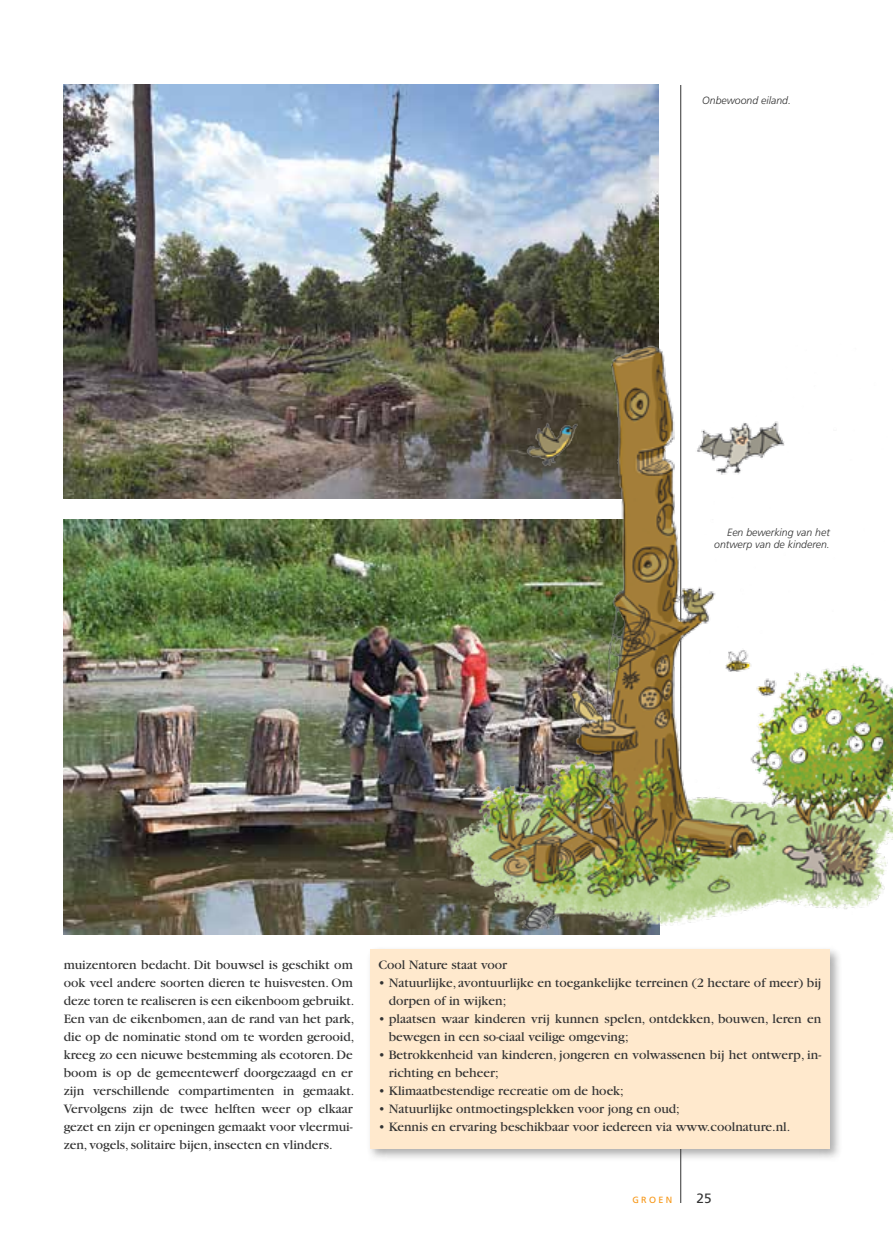
<style>
.page{position:relative;width:893px;height:1234px;background:#fff}
.page>*{position:absolute;margin:0;border:0;box-sizing:border-box;transform-origin:0 0}
.t1{font:13.5px/18px "Garamond";color:#323232}
.t2{font:13.5px "Frutiger";color:#323232}
.t3{font:italic 300 10.5px/12.6px "Frutiger";color:#323232;text-align:right}
.t4{font:9px "Frutiger";letter-spacing:.26em;color:#f79615}
</style>
<div class="page">
<hr style="left:680px;top:85px;width:1px;height:788px;background:#323232">
<hr style="left:680px;top:1138px;width:1px;height:64px;background:#323232">
<img style="left:64px;top:519px;width:381px;height:414px">
<div style="left:366px;top:944px;width:476px;height:217px;background:#323232;opacity:.4"></div>
<div style="left:370px;top:948px;width:460px;height:200px;background:#ffe9cd"></div>
<img style="left:64px;top:85px;width:595px;height:413px">
<img style="left:445px;top:338px;width:448px;height:595px">
<p class="t3" style="left:702px;top:94px;width:90px">Onbewoond eiland.</p>
<p class="t3" style="left:714px;top:525px;width:117px">Een bewerking van het ontwerp van de kinderen.</p>
<p class="t1" style="left:64px;top:955px;width:292px">muizentoren bedacht. Dit bouwsel is geschikt om ook veel andere soorten dieren te huisvesten. Om deze toren te realiseren is een eikenboom gebruikt.<br>Een van de eikenbomen, aan de rand van het park, die op de nominatie stond om te worden gerooid, kreeg zo een nieuwe bestemming als ecotoren. De boom is op de gemeentewerf doorgezaagd en er zijn verschillende compartimenten in gemaakt.<br>Vervolgens zijn de twee helften weer op elkaar gezet en zijn er openingen gemaakt voor vleermui&shy;zen, vogels, solitaire bijen, insecten en vlinders.</p>
<p class="t1" style="left:378px;top:955px;width:130px">Cool Nature staat voor</p>
<p class="t1" style="left:389px;top:973px;width:434px;text-indent:-10px">• Natuurlijke, avontuurlijke en toegankelijke terreinen (2 hectare of meer) bij dorpen of in wijken;</p>
<p class="t1" style="left:389px;top:1009px;width:434px;text-indent:-10px">• plaatsen waar kinderen vrij kunnen spelen, ontdekken, bouwen, leren en bewegen in een so-ciaal veilige omgeving;</p>
<p class="t1" style="left:389px;top:1045px;width:434px;text-indent:-10px">• Betrokkenheid van kinderen, jongeren en volwassenen bij het ontwerp, in&shy;richting en beheer;</p>
<p class="t1" style="left:378px;top:1081px;width:247px">• Klimaatbestendige recreatie om de hoek;</p>
<p class="t1" style="left:378px;top:1099px;width:303px">• Natuurlijke ontmoetingsplekken voor jong en oud;</p>
<p class="t1" style="left:378px;top:1117px;width:413px">• Kennis en ervaring beschikbaar voor iedereen via www.coolnature.nl.</p>
<p class="t4" style="left:632px;top:1194px;width:41px">GROEN</p>
<p class="t2" style="left:697px;top:1189px;width:17px">25</p>
</div>
